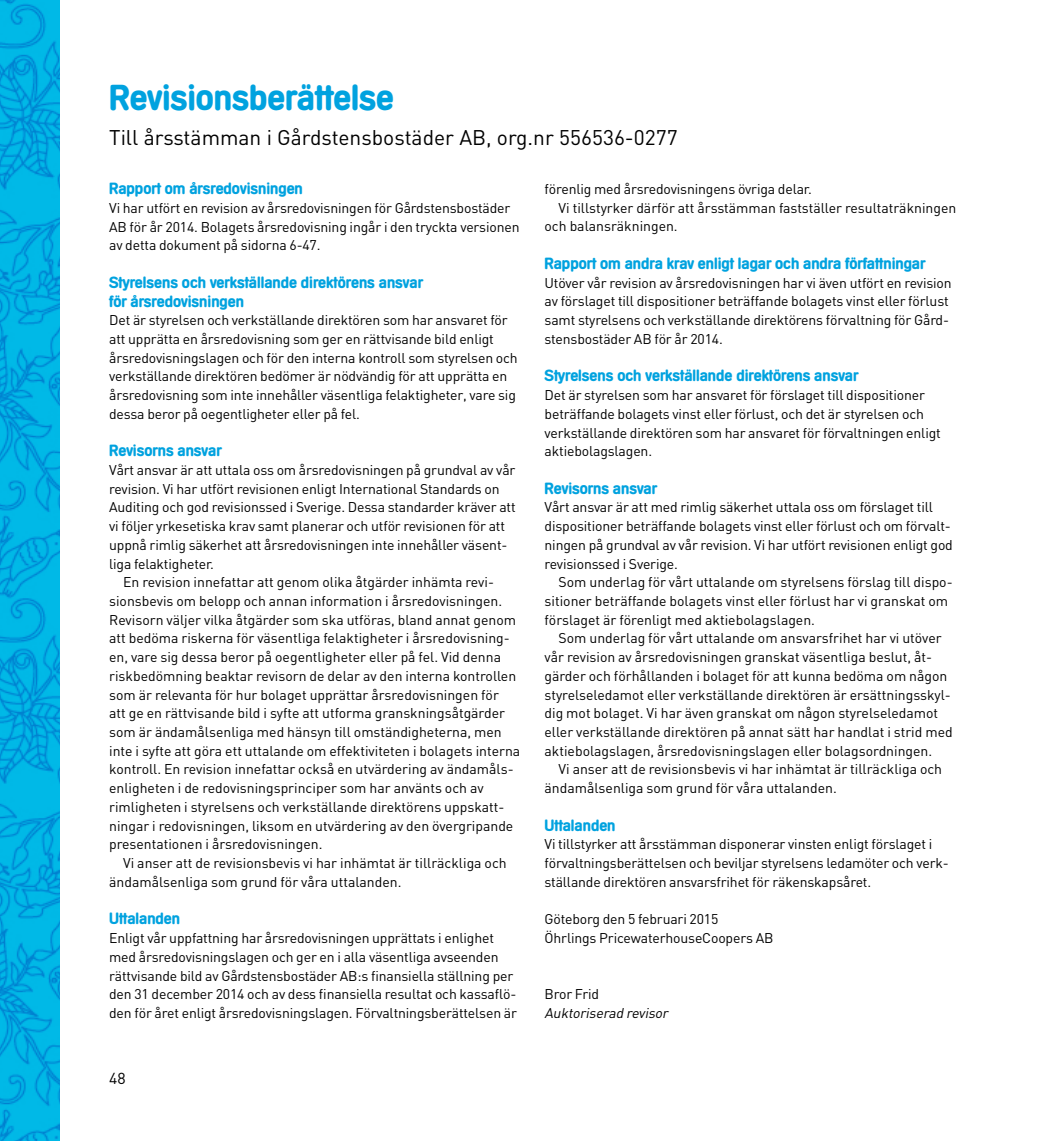
<style>
.page{position:relative;width:1042px;height:1141px;background:#fff}
.page>*{position:absolute;margin:0;border:0;box-sizing:border-box;transform-origin:0 0}
.t1{font:700 35px "Mercedes Serial";color:#00a2df}
.t2{font:21px "DIN";color:#000}
.t3{font:700 15.75px/18.9px "Mercedes Serial";color:#00a2df}
.t4{font:15.75px "DIN";color:#000}
.t5{font:14px/18.7px "DIN";letter-spacing:-.01em;color:#000}
.t6{font:italic 14px "DIN";color:#000}
</style>
<div class="page">
<img style="left:0;top:0;width:60px;height:1141px">
<h1 class="t1" style="left:109px;top:76px;width:286px">Revisionsberättelse</h1>
<h2 class="t2" style="left:109px;top:125px;width:570px">Till årsstämman i Gårdstensbostäder AB, org.nr 556536-0277</h2>
<p class="t3" style="left:109px;top:179px;width:195px">Rapport om årsredovisningen</p>
<p class="t5" style="left:109px;top:198px;width:412px">Vi har utfört en revision av årsredovisningen för Gårdstensbostäder<br>AB för år 2014. Bolagets årsredovisning ingår i den tryckta versionen av detta dokument på sidorna 6-47.</p>
<p class="t3" style="left:109px;top:272px;width:315px">Styrelsens och verkställande direktörens ansvar för årsredovisningen</p>
<p class="t5" style="left:109px;top:311px;width:410px">Det är styrelsen och verkställande direktören som har ansvaret för att upprätta en årsredovisning som ger en rättvisande bild enligt årsredovisningslagen och för den interna kontroll som styrelsen och verkställande direktören bedömer är nödvändig för att upprätta en årsredovisning som inte innehåller väsentliga felaktigheter, vare sig dessa beror på oegentligheter eller på fel.</p>
<p class="t3" style="left:109px;top:441px;width:114px">Revisorns ansvar</p>
<p class="t5" style="left:109px;top:460px;width:408px">Vårt ansvar är att uttala oss om årsredovisningen på grundval av vår</p>
<p class="t5" style="left:109px;top:479px;width:392px">revision. Vi har utfört revisionen enligt International Standards on</p>
<p class="t5" style="left:109px;top:498px;width:408px">Auditing och god revisionssed i Sverige. Dessa standarder kräver att</p>
<p class="t5" style="left:109px;top:516px;width:397px">vi följer yrkesetiska krav samt planerar och utför revisionen för att</p>
<p class="t5" style="left:109px;top:535px;width:400px">uppnå rimlig säkerhet att årsredovisningen inte innehåller väsent-</p>
<p class="t5" style="left:109px;top:554px;width:106px">liga felaktigheter.</p>
<p class="t5" style="left:123px;top:573px;width:372px">En revision innefattar att genom olika åtgärder inhämta revi-</p>
<p class="t5" style="left:109px;top:591px;width:394px">sionsbevis om belopp och annan information i årsredovisningen.</p>
<p class="t5" style="left:109px;top:610px;width:408px">Revisorn väljer vilka åtgärder som ska utföras, bland annat genom</p>
<p class="t5" style="left:109px;top:629px;width:402px">att bedöma riskerna för väsentliga felaktigheter i årsredovisning-</p>
<p class="t5" style="left:109px;top:647px;width:393px">en, vare sig dessa beror på oegentligheter eller på fel. Vid denna</p>
<p class="t5" style="left:109px;top:666px;width:408px">riskbedömning beaktar revisorn de delar av den interna kontrollen</p>
<p class="t5" style="left:109px;top:685px;width:391px">som är relevanta för hur bolaget upprättar årsredovisningen för</p>
<p class="t5" style="left:109px;top:704px;width:397px">att ge en rättvisande bild i syfte att utforma granskningsåtgärder</p>
<p class="t5" style="left:109px;top:722px;width:394px">som är ändamålsenliga med hänsyn till omständigheterna, men</p>
<p class="t5" style="left:109px;top:741px;width:413px">inte i syfte att göra ett uttalande om effektiviteten i bolagets interna</p>
<p class="t5" style="left:109px;top:760px;width:406px">kontroll. En revision innefattar också en utvärdering av ändamåls-</p>
<p class="t5" style="left:109px;top:778px;width:376px">enligheten i de redovisningsprinciper som har använts och av</p>
<p class="t5" style="left:109px;top:797px;width:397px">rimligheten i styrelsens och verkställande direktörens uppskatt-</p>
<p class="t5" style="left:109px;top:816px;width:406px">ningar i redovisningen, liksom en utvärdering av den övergripande</p>
<p class="t5" style="left:109px;top:835px;width:215px">presentationen i årsredovisningen.</p>
<p class="t5" style="left:123px;top:853px;width:385px">Vi anser att de revisionsbevis vi har inhämtat är tillräckliga och</p>
<p class="t5" style="left:109px;top:872px;width:294px">ändamålsenliga som grund för våra uttalanden.</p>
<p class="t3" style="left:109px;top:909px;width:73px">Uttalanden</p>
<p class="t5" style="left:109px;top:928px;width:409px">Enligt vår uppfattning har årsredovisningen upprättats i enlighet med årsredovisningslagen och ger en i alla väsentliga avseenden rättvisande bild av Gårdstensbostäder AB:s finansiella ställning per den 31 december 2014 och av dess finansiella resultat och kassaflö&shy;den för året enligt årsredovisningslagen. Förvaltningsberättelsen är</p>
<p class="t5" style="left:544px;top:179px;width:269px">förenlig med årsredovisningens övriga delar.</p>
<p class="t5" style="left:558px;top:198px;width:399px">Vi tillstyrker därför att årsstämman fastställer resultaträkningen</p>
<p class="t5" style="left:544px;top:217px;width:135px">och balansräkningen.</p>
<p class="t3" style="left:544px;top:254px;width:382px">Rapport om andra krav enligt lagar och andra författningar</p>
<p class="t5" style="left:544px;top:273px;width:409px">Utöver vår revision av årsredovisningen har vi även utfört en revision av förslaget till dispositioner beträffande bolagets vinst eller förlust samt styrelsens och verkställande direktörens förvaltning för Gård&shy;stensbostäder AB för år 2014.</p>
<p class="t3" style="left:544px;top:366px;width:315px">Styrelsens och verkställande direktörens ansvar</p>
<p class="t5" style="left:544px;top:385px;width:398px">Det är styrelsen som har ansvaret för förslaget till dispositioner beträffande bolagets vinst eller förlust, och det är styrelsen och verkställande direktören som har ansvaret för förvaltningen enligt aktiebolagslagen.</p>
<p class="t3" style="left:544px;top:478px;width:114px">Revisorns ansvar</p>
<p class="t5" style="left:544px;top:498px;width:410px">Vårt ansvar är att med rimlig säkerhet uttala oss om förslaget till dispositioner beträffande bolagets vinst eller förlust och om förvalt&shy;ningen på grundval av vår revision. Vi har utfört revisionen enligt god revisionssed i Sverige.</p>
<p class="t5" style="left:544px;top:573px;width:410px;text-indent:14px">Som underlag för vårt uttalande om styrelsens förslag till dispo&shy;sitioner beträffande bolagets vinst eller förlust har vi granskat om förslaget är förenligt med aktiebolagslagen.</p>
<p class="t5" style="left:544px;top:629px;width:410px;text-indent:14px">Som underlag för vårt uttalande om ansvarsfrihet har vi utöver vår revision av årsredovisningen granskat väsentliga beslut, åt&shy;gärder och förhållanden i bolaget för att kunna bedöma om någon styrelseledamot eller verkställande direktören är ersättningsskyl&shy;dig mot bolaget. Vi har även granskat om någon styrelseledamot eller verkställande direktören på annat sätt har handlat i strid med aktiebolagslagen, årsredovisningslagen eller bolagsordningen.</p>
<p class="t5" style="left:544px;top:760px;width:399px;text-indent:14px">Vi anser att de revisionsbevis vi har inhämtat är tillräckliga och ändamålsenliga som grund för våra uttalanden.</p>
<p class="t3" style="left:544px;top:815px;width:73px">Uttalanden</p>
<p class="t5" style="left:544px;top:835px;width:406px">Vi tillstyrker att årsstämman disponerar vinsten enligt förslaget i förvaltningsberättelsen och beviljar styrelsens ledamöter och verk&shy;ställande direktören ansvarsfrihet för räkenskapsåret.</p>
<p class="t5" style="left:544px;top:910px;width:230px">Göteborg den 5 februari 2015<br>Öhrlings PricewaterhouseCoopers AB</p>
<p class="t5" style="left:544px;top:985px;width:56px">Bror Frid</p>
<p class="t6" style="left:544px;top:1004px;width:128px">Auktoriserad revisor</p>
<p class="t4" style="left:109px;top:1069px;width:18px">48</p>
</div>
